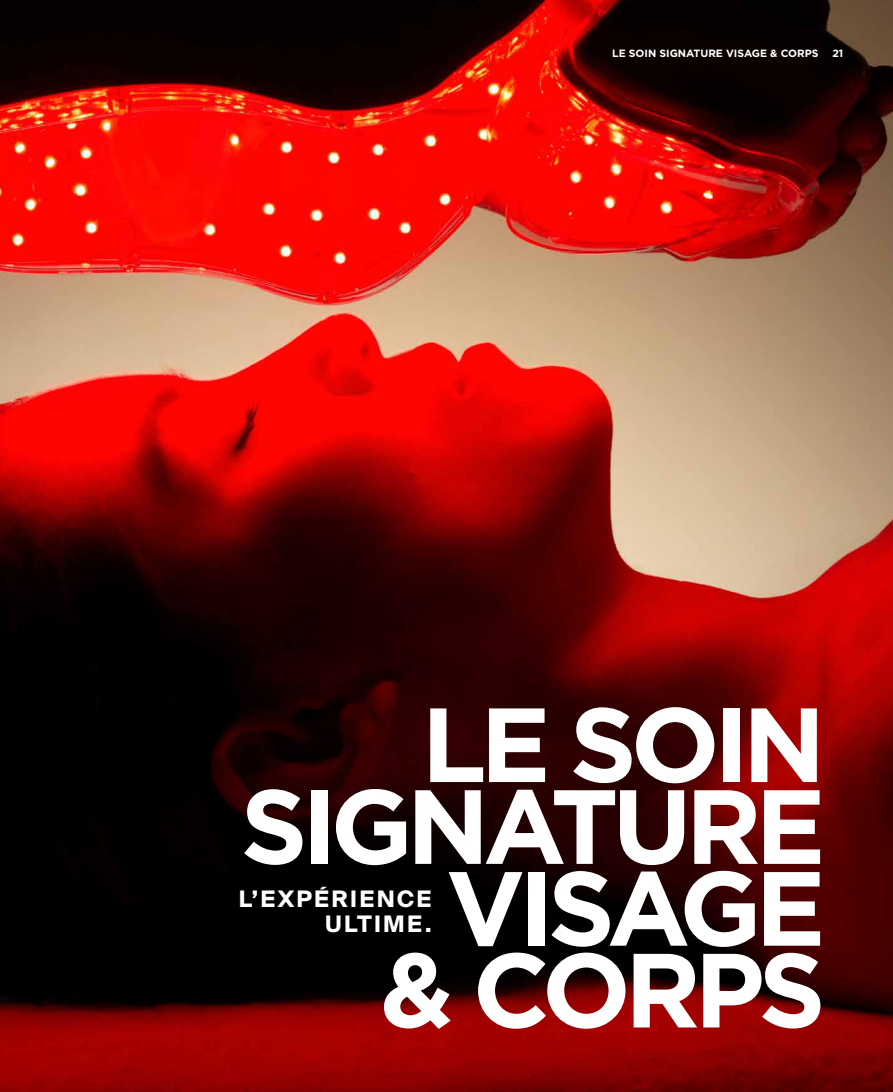
<style>
.page{position:relative;width:893px;height:1092px;background:#fff}
.page>*{position:absolute;margin:0;border:0;box-sizing:border-box;transform-origin:0 0}
.t1{font:700 105.17px/81.7px "Gotham";letter-spacing:-.06em;color:#fff;text-align:right}
.t2{font:700 22.75px/24.5px "Suisse Intl";letter-spacing:.1em;color:#fff;text-align:right}
.t3{font:700 10.5px "Gotham";color:#fff}
</style>
<div class="page">
<img style="left:0;top:0;width:893px;height:1091px">
<p class="t3" style="left:612px;top:46px;width:208px">LE SOIN SIGNATURE VISAGE &amp; CORPS</p>
<p class="t3" style="left:832px;top:46px;width:12px">21</p>
<h1 class="t1" style="left:240px;top:703px;width:587px">LE SOIN<br>SIGNATURE<br>VISAGE<br>&amp; CORPS</h1>
<h2 class="t2" style="left:239px;top:887px;width:194px">L’EXPÉRIENCE<br>ULTIME.</h2>
</div>
